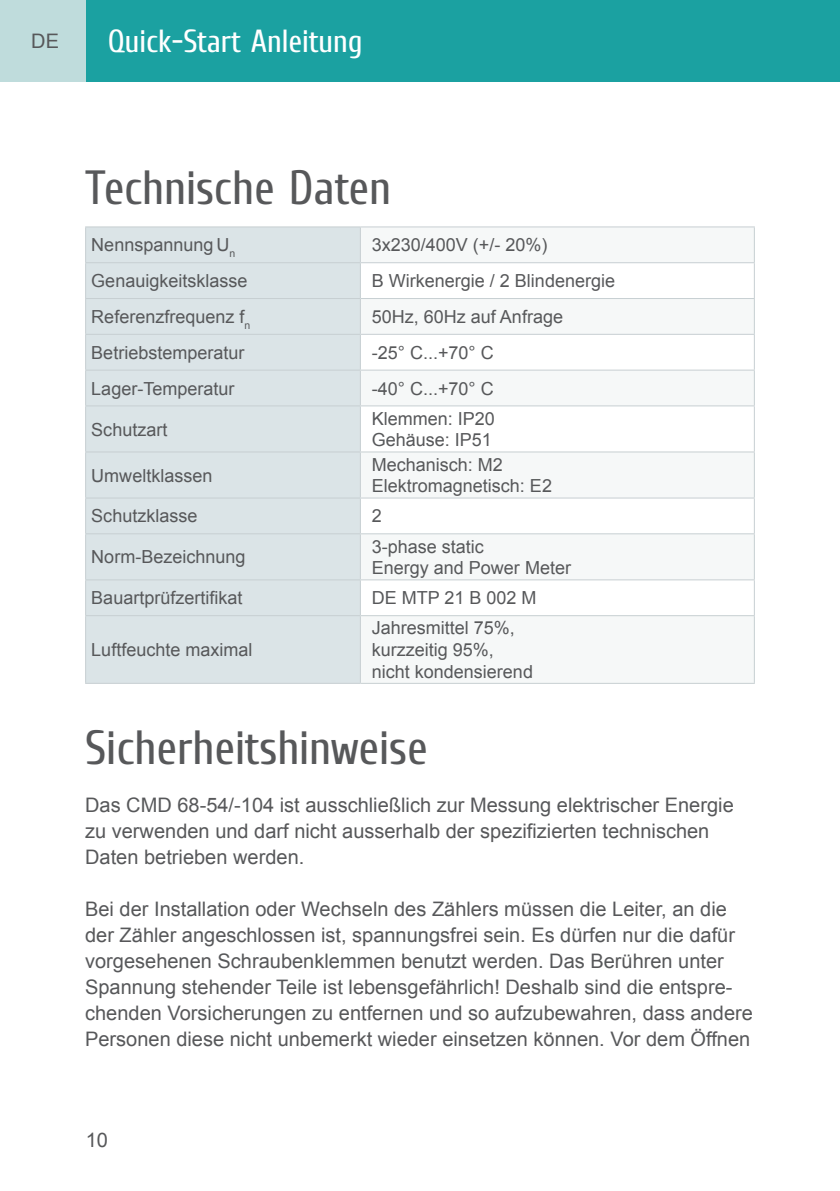
<style>
.page{position:relative;width:840px;height:1191px;background:#fff}
.page>*{position:absolute;margin:0;border:0;box-sizing:border-box;transform-origin:0 0}
.t1{font:48px "Cuprum";color:#57585a}
.t2{font:32px "Cuprum";color:#fff}
.t3{font:20px/26px "Arial";color:#57585a}
.t4{font:18px/21.6px "Arial";color:#57585a}
</style>
<div class="page">
<hr style="left:839px;top:0;width:1px;height:81px;background:#1ba1a1">
<div style="left:0;top:0;width:839px;height:81px;background:#1ba1a1"></div>
<div style="left:0;top:0;width:85px;height:81px;background:#bfdcdc"></div>
<div style="left:86px;top:227px;width:274px;height:456px;background:#dbe4e7"></div>
<svg style="left:361px;top:227px;width:392px;height:456px;fill:#f6f8f8"></svg>
<hr style="left:360px;top:226px;width:394px;height:1px;background:#c7cfd2">
<hr style="left:753px;top:227px;width:1px;height:35px;background:#c7cfd2">
<hr style="left:753px;top:263px;width:1px;height:35px;background:#c7cfd2">
<hr style="left:753px;top:299px;width:1px;height:35px;background:#c7cfd2">
<hr style="left:753px;top:335px;width:1px;height:34px;background:#c7cfd2">
<hr style="left:753px;top:370px;width:1px;height:35px;background:#c7cfd2">
<hr style="left:753px;top:406px;width:1px;height:45px;background:#c7cfd2">
<hr style="left:753px;top:452px;width:1px;height:45px;background:#c7cfd2">
<hr style="left:753px;top:498px;width:1px;height:35px;background:#c7cfd2">
<hr style="left:753px;top:534px;width:1px;height:45px;background:#c7cfd2">
<hr style="left:753px;top:580px;width:1px;height:35px;background:#c7cfd2">
<hr style="left:753px;top:616px;width:1px;height:67px;background:#c7cfd2">
<hr style="left:360px;top:683px;width:394px;height:1px;background:#c7cfd2">
<hr style="left:360px;top:227px;width:1px;height:35px;background:#c7cfd2">
<hr style="left:360px;top:263px;width:1px;height:35px;background:#c7cfd2">
<hr style="left:360px;top:299px;width:1px;height:35px;background:#c7cfd2">
<hr style="left:360px;top:335px;width:1px;height:34px;background:#c7cfd2">
<hr style="left:360px;top:370px;width:1px;height:35px;background:#c7cfd2">
<hr style="left:360px;top:406px;width:1px;height:45px;background:#c7cfd2">
<hr style="left:360px;top:452px;width:1px;height:45px;background:#c7cfd2">
<hr style="left:360px;top:498px;width:1px;height:35px;background:#c7cfd2">
<hr style="left:360px;top:534px;width:1px;height:45px;background:#c7cfd2">
<hr style="left:360px;top:580px;width:1px;height:35px;background:#c7cfd2">
<hr style="left:360px;top:616px;width:1px;height:67px;background:#c7cfd2">
<hr style="left:360px;top:262px;width:394px;height:1px;background:#c7cfd2">
<hr style="left:85px;top:262px;width:275px;height:1px;background:#c7cfd2">
<hr style="left:360px;top:298px;width:394px;height:1px;background:#c7cfd2">
<hr style="left:85px;top:298px;width:275px;height:1px;background:#c7cfd2">
<hr style="left:85px;top:334px;width:275px;height:1px;background:#c7cfd2">
<hr style="left:85px;top:369px;width:275px;height:1px;background:#c7cfd2">
<hr style="left:85px;top:405px;width:275px;height:1px;background:#c7cfd2">
<hr style="left:85px;top:451px;width:275px;height:1px;background:#c7cfd2">
<hr style="left:85px;top:497px;width:275px;height:1px;background:#c7cfd2">
<hr style="left:85px;top:533px;width:275px;height:1px;background:#c7cfd2">
<hr style="left:85px;top:579px;width:275px;height:1px;background:#c7cfd2">
<hr style="left:85px;top:615px;width:275px;height:1px;background:#c7cfd2">
<hr style="left:85px;top:683px;width:275px;height:1px;background:#c7cfd2">
<hr style="left:360px;top:334px;width:394px;height:1px;background:#c7cfd2">
<hr style="left:360px;top:369px;width:394px;height:1px;background:#c7cfd2">
<hr style="left:360px;top:405px;width:394px;height:1px;background:#c7cfd2">
<hr style="left:360px;top:451px;width:394px;height:1px;background:#c7cfd2">
<hr style="left:360px;top:497px;width:394px;height:1px;background:#c7cfd2">
<hr style="left:360px;top:533px;width:394px;height:1px;background:#c7cfd2">
<hr style="left:360px;top:579px;width:394px;height:1px;background:#c7cfd2">
<hr style="left:360px;top:615px;width:394px;height:1px;background:#c7cfd2">
<hr style="left:85px;top:226px;width:275px;height:1px;background:#c7cfd2">
<hr style="left:85px;top:227px;width:1px;height:35px;background:#c7cfd2">
<hr style="left:85px;top:263px;width:1px;height:35px;background:#c7cfd2">
<hr style="left:85px;top:299px;width:1px;height:35px;background:#c7cfd2">
<hr style="left:85px;top:335px;width:1px;height:34px;background:#c7cfd2">
<hr style="left:85px;top:370px;width:1px;height:35px;background:#c7cfd2">
<hr style="left:85px;top:406px;width:1px;height:45px;background:#c7cfd2">
<hr style="left:85px;top:452px;width:1px;height:45px;background:#c7cfd2">
<hr style="left:85px;top:498px;width:1px;height:35px;background:#c7cfd2">
<hr style="left:85px;top:534px;width:1px;height:45px;background:#c7cfd2">
<hr style="left:85px;top:580px;width:1px;height:35px;background:#c7cfd2">
<hr style="left:85px;top:616px;width:1px;height:67px;background:#c7cfd2">
<p class="t3" style="left:31px;top:28px;width:29px">DE</p>
<h2 class="t2" style="left:108px;top:22px;width:256px">Quick-Start Anleitung</h2>
<h1 class="t1" style="left:85px;top:159px;width:307px">Technische Daten</h1>
<p class="t4" style="left:91px;top:234px;width:145px">Nennspannung U<sub>n</sub></p>
<p class="t4" style="left:371px;top:234px;width:177px">3x230/400V (+/- 20%)</p>
<p class="t4" style="left:91px;top:270px;width:158px">Genauigkeitsklasse</p>
<p class="t4" style="left:371px;top:270px;width:245px">B Wirkenergie / 2 Blindenergie</p>
<p class="t4" style="left:91px;top:306px;width:160px">Referenzfrequenz f<sub>n</sub></p>
<p class="t4" style="left:371px;top:306px;width:193px">50Hz, 60Hz auf Anfrage</p>
<p class="t4" style="left:91px;top:342px;width:155px">Betriebstemperatur</p>
<p class="t4" style="left:371px;top:342px;width:123px">-25° C...+70° C</p>
<p class="t4" style="left:91px;top:378px;width:145px">Lager-Temperatur</p>
<p class="t4" style="left:371px;top:378px;width:123px">-40° C...+70° C</p>
<p class="t4" style="left:91px;top:418px;width:78px">Schutzart</p>
<p class="t4" style="left:371px;top:408px;width:125px">Klemmen: IP20<br>Gehäuse: IP51</p>
<p class="t4" style="left:91px;top:464px;width:123px">Umweltklassen</p>
<p class="t4" style="left:371px;top:454px;width:182px">Mechanisch: M2<br>Elektromagnetisch: E2</p>
<p class="t4" style="left:91px;top:505px;width:108px">Schutzklasse</p>
<p class="t4" style="left:371px;top:505px;width:12px">2</p>
<p class="t4" style="left:91px;top:546px;width:156px">Norm-Bezeichnung</p>
<p class="t4" style="left:371px;top:535px;width:201px">3-phase static<br>Energy and Power Meter</p>
<p class="t4" style="left:91px;top:587px;width:153px">Bauartprüfzertifikat</p>
<p class="t4" style="left:371px;top:587px;width:166px">DE MTP 21 B 002 M</p>
<p class="t4" style="left:91px;top:639px;width:163px">Luftfeuchte maximal</p>
<p class="t4" style="left:371px;top:617px;width:163px">Jahresmittel 75%, kurzzeitig 95%, nicht kondensierend</p>
<h1 class="t1" style="left:85px;top:719px;width:344px">Sicherheitshinweise</h1>
<p class="t3" style="left:85px;top:792px;width:649px">Das CMD 68-54/-104 ist ausschließlich zur Messung elektrischer Energie zu verwenden und darf nicht ausserhalb der spezifizierten technischen<br>Daten betrieben werden.</p>
<p class="t3" style="left:85px;top:896px;width:669px">Bei der Installation oder Wechseln des Zählers müssen die Leiter, an die der Zähler angeschlossen ist, spannungsfrei sein. Es dürfen nur die dafür vorgesehenen Schraubenklemmen benutzt werden. Das Berühren unter Spannung stehender Teile ist lebensgefährlich! Deshalb sind die entspre&shy;chenden Vorsicherungen zu entfernen und so aufzubewahren, dass andere Personen diese nicht unbemerkt wieder einsetzen können. Vor dem Öffnen</p>
<p class="t3" style="left:86px;top:1127px;width:24px">10</p>
</div>
